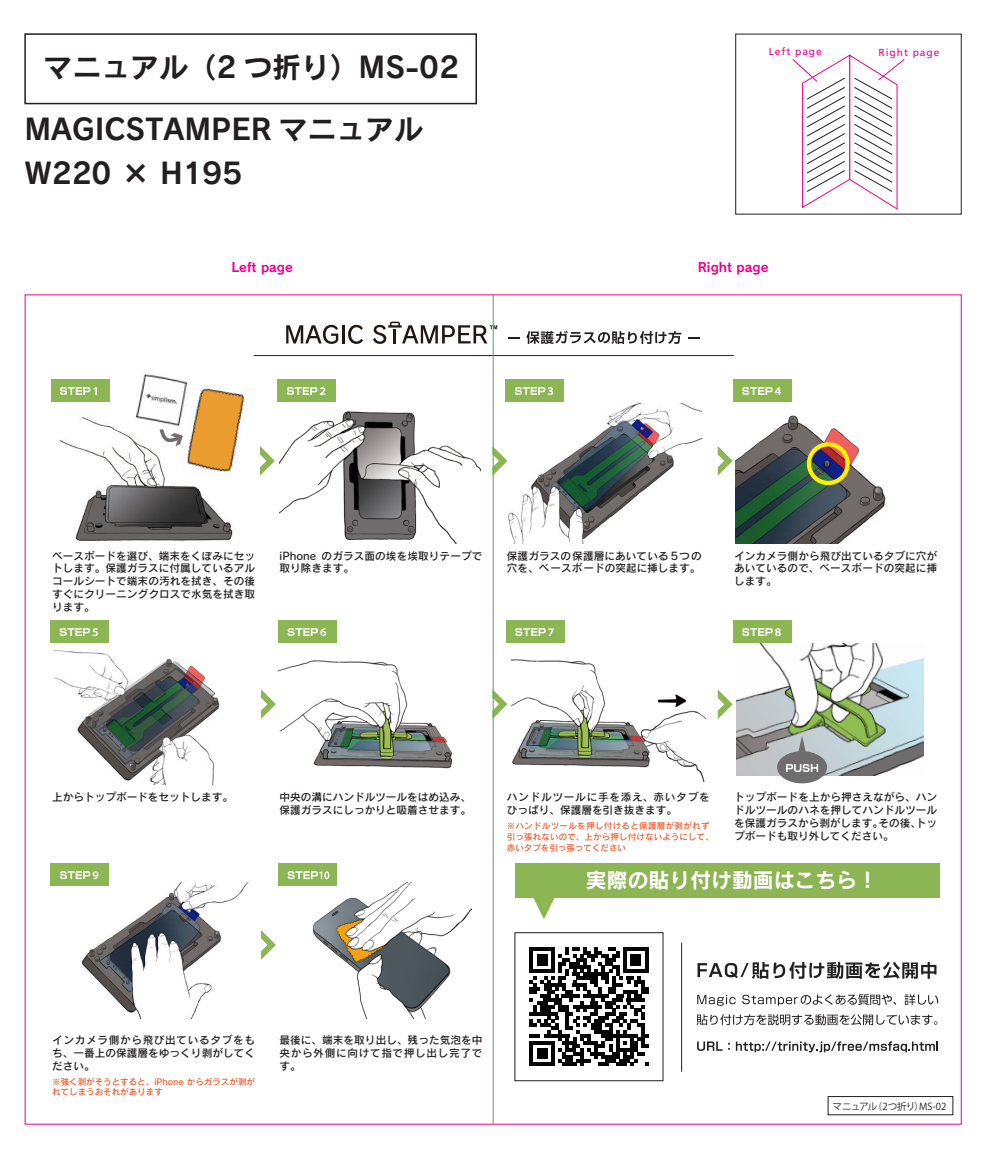
<style>
.page{position:relative;width:987px;height:1162px;background:#fff}
.page>*{position:absolute;margin:0;border:0;box-sizing:border-box;transform-origin:0 0}
.t1{font:28.8px/43.8px "Rodin CID B";color:#231f20}
.t2{font:20.85px "Rodin CID B";color:#fff}
.t3{font:12.75px "Rodin CID B";color:#ed028c}
.t4{font:10.65px/12.8px "Rodin Pro DB";letter-spacing:.005em;color:#231f20;text-align:justify}
.t5{font:10.65px/12.8px "Rodin Pro DB";letter-spacing:.07em;color:#231f20}
.t6{font:10.2px "Frutiger LT Std";letter-spacing:.09em;color:#ed028c}
.t7{font:9.6px "Koz Go Pr 6 N";color:#231f20}
.t8{font:8.55px/10.6px "Rodin Pro DB";color:#f15929}
</style>
<div class="page">
<img style="left:68px;top:882px;width:181px;height:136px">
<img style="left:278px;top:660px;width:175px;height:109px">
<img style="left:511px;top:659px;width:194px;height:122px">
<img style="left:61px;top:417px;width:174px;height:126px">
<img style="left:180px;top:388px;width:65px;height:94px">
<svg style="left:526px;top:331px;width:155px;height:13px"></svg>
<svg style="left:688px;top:337px;width:12px;height:1px"></svg>
<svg style="left:286px;top:325px;width:52px;height:19px"></svg>
<hr style="left:342px;top:325px;width:3px;height:18px;background:#211814">
<svg style="left:348px;top:325px;width:15px;height:19px"></svg>
<svg style="left:373px;top:322px;width:124px;height:22px"></svg>
<hr style="left:253px;top:355px;width:480px;height:1px;background:#231f20">
<img style="left:133px;top:374px;width:59px;height:58px">
<svg style="left:158px;top:426px;width:26px;height:20px"></svg>
<img style="left:736px;top:643px;width:187px;height:133px">
<div style="left:776px;top:751px;width:50px;height:32px;background:#706d6f;border-radius:50%"></div>
<svg style="left:797px;top:736px;width:8px;height:16px"></svg>
<svg style="left:786px;top:764px;width:32px;height:8px"></svg>
<div style="left:51px;top:379px;width:58px;height:22px;background:#8cb553"></div>
<svg style="left:60px;top:387px;width:37px;height:8px"></svg>
<div style="left:278px;top:379px;width:58px;height:22px;background:#8cb553"></div>
<svg style="left:287px;top:387px;width:38px;height:8px"></svg>
<div style="left:506px;top:379px;width:58px;height:22px;background:#8cb553"></div>
<svg style="left:515px;top:387px;width:38px;height:8px"></svg>
<div style="left:733px;top:379px;width:58px;height:22px;background:#8cb553"></div>
<svg style="left:742px;top:387px;width:38px;height:8px"></svg>
<div style="left:51px;top:620px;width:58px;height:22px;background:#8cb553"></div>
<svg style="left:60px;top:628px;width:38px;height:8px"></svg>
<div style="left:278px;top:620px;width:58px;height:22px;background:#8cb553"></div>
<svg style="left:287px;top:628px;width:39px;height:8px"></svg>
<div style="left:506px;top:620px;width:58px;height:22px;background:#8cb553"></div>
<svg style="left:515px;top:628px;width:38px;height:8px"></svg>
<div style="left:733px;top:620px;width:58px;height:22px;background:#8cb553"></div>
<svg style="left:742px;top:628px;width:38px;height:8px"></svg>
<div style="left:51px;top:863px;width:58px;height:22px;background:#8cb553"></div>
<svg style="left:60px;top:871px;width:38px;height:8px"></svg>
<div style="left:278px;top:863px;width:58px;height:22px;background:#8cb553"></div>
<svg style="left:287px;top:871px;width:42px;height:8px"></svg>
<div style="left:515px;top:863px;width:424px;height:34px;background:#8cb553"></div>
<svg style="left:717px;top:446px;width:15px;height:30px"></svg>
<svg style="left:717px;top:689px;width:15px;height:30px"></svg>
<div style="left:514px;top:932px;width:149px;height:149px;border:1px solid #231f20"></div>
<svg style="left:697px;top:962px;width:239px;height:17px"></svg>
<svg style="left:697px;top:995px;width:38px;height:10px"></svg>
<svg style="left:742px;top:994px;width:154px;height:11px"></svg>
<svg style="left:904px;top:994px;width:33px;height:11px"></svg>
<svg style="left:696px;top:1014px;width:241px;height:11px"></svg>
<svg style="left:697px;top:1041px;width:25px;height:10px"></svg>
<svg style="left:735px;top:1041px;width:202px;height:11px"></svg>
<hr style="left:681px;top:942px;width:1px;height:129px;background:#231f20">
<svg style="left:529px;top:947px;width:119px;height:119px"></svg>
<img style="left:735px;top:415px;width:151px;height:129px">
<svg style="left:260px;top:446px;width:15px;height:30px"></svg>
<svg style="left:492px;top:446px;width:15px;height:30px"></svg>
<svg style="left:261px;top:689px;width:15px;height:30px"></svg>
<svg style="left:261px;top:930px;width:15px;height:30px"></svg>
<svg style="left:492px;top:689px;width:15px;height:30px"></svg>
<div style="left:806px;top:442px;width:43px;height:43px;border:4px solid #fff101;border-radius:50%"></div>
<img style="left:279px;top:411px;width:201px;height:133px">
<img style="left:508px;top:404px;width:193px;height:140px">
<img style="left:284px;top:882px;width:188px;height:136px">
<img style="left:55px;top:650px;width:165px;height:135px">
<div style="left:827px;top:1096px;width:125px;height:19px;border:1px solid #231f20"></div>
<svg style="left:531px;top:897px;width:25px;height:22px"></svg>
<hr style="left:493px;top:295px;width:1px;height:829px;background:#3ab54a">
<svg style="left:792px;top:55px;width:112px;height:154px"></svg>
<div style="left:24px;top:33px;width:453px;height:71px;border:2px solid #231f20"></div>
<h1 class="t1" style="left:44px;top:44px;width:416px">マニュアル（2 つ折り）MS-02</h1>
<h1 class="t1" style="left:24px;top:106px;width:400px">MAGICSTAMPER マニュアル<br>W220 × H195</h1>
<p class="t6" style="left:768px;top:45px;width:55px">Left page</p>
<p class="t6" style="left:878px;top:46px;width:62px">Right page</p>
<p class="t3" style="left:231px;top:259px;width:63px">Left page</p>
<p class="t3" style="left:697px;top:259px;width:72px">Right page</p>
<p class="t4" style="left:52px;top:549px;width:204px">ベースボードを選び、端末をくぼみにセットします。保護ガラスに付属しているアルコールシートで端末の汚れを拭き、その後すぐにクリーニングクロスで水気を拭き取ります。</p>
<p class="t4" style="left:279px;top:549px;width:204px">iPhone のガラス面の埃を埃取りテープで取り除きます。</p>
<p class="t4" style="left:507px;top:549px;width:196px">保護ガラスの保護層にあいている 5つの穴を、ベースボードの突起に挿します。</p>
<p class="t4" style="left:734px;top:549px;width:204px">インカメラ側から飛び出ているタブに穴があいているので、ベースボードの突起に挿します。</p>
<p class="t4" style="left:52px;top:790px;width:182px">上からトップボードをセットします。</p>
<p class="t4" style="left:279px;top:790px;width:193px">中央の溝にハンドルツールをはめ込み、保護ガラスにしっかりと吸着させます。</p>
<p class="t5" style="left:507px;top:790px;width:204px">ハンドルツールに手を添え、赤いタブをひっぱり、保護層を引き抜きます。</p>
<p class="t8" style="left:507px;top:820px;width:208px">※ハンドルツールを押し付けると保護層が剥がれず引っ張れないので、上から押し付けないようにして、赤いタブを引っ張ってください</p>
<p class="t4" style="left:734px;top:790px;width:204px">トップボードを上から押さえながら、ハンドルツールのハネを押してハンドルツールを保護ガラスから剥がします。その後、トップボードも取り外してください。</p>
<p class="t4" style="left:52px;top:1033px;width:204px">インカメラ側から飛び出ているタブをもち、一番上の保護層をゆっくり剥がしてください。</p>
<p class="t8" style="left:52px;top:1076px;width:204px;line-height:9.9px">※強く剥がそうとすると、iPhone からガラスが剥がれてしまうおそれがあります</p>
<p class="t4" style="left:279px;top:1033px;width:204px">最後に、端末を取り出し、残った気泡を中央から外側に向けて指で押し出し完了です。</p>
<h2 class="t2" style="left:586px;top:866px;width:293px">実際の貼り付け動画はこちら！</h2>
<p class="t7" style="left:832px;top:1100px;width:115px">マニュアル（2つ折り）MS-02</p>
</div>
